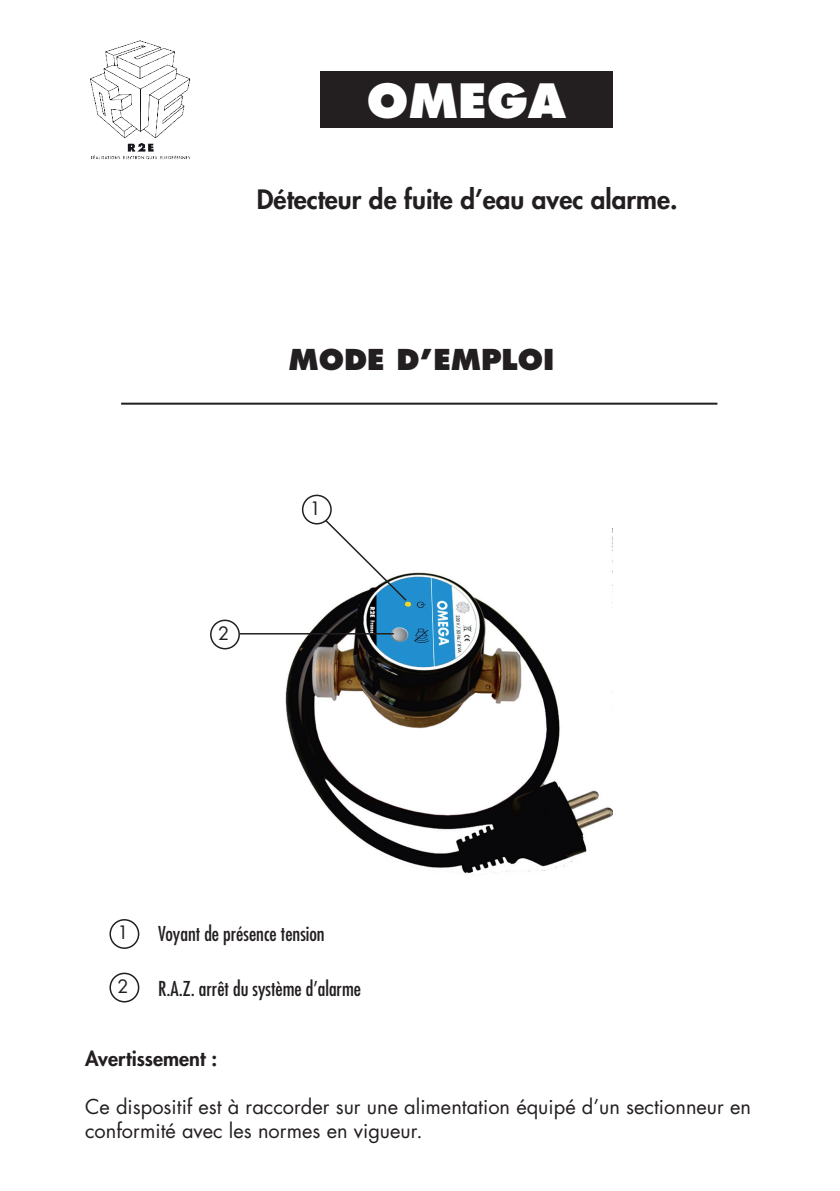
<style>
.page{position:relative;width:840px;height:1191px;background:#fff}
.page>*{position:absolute;margin:0;border:0;box-sizing:border-box;transform-origin:0 0}
.t1{font:800 46px "Futura Std";color:#fff}
.t2{font:800 28px "Futura Std";color:#231f20}
.t3{font:800 26px "Futura Std";color:#231f20}
.t4{font:20px/24px "Futura Std";color:#231f20}
.t5{font:condensed 20px "Futura Std";color:#231f20}
.t6{font:800 20px "Futura Std";color:#231f20}
.t7{font:18px "Futura Std";color:#231f20}
</style>
<div class="page">
<img style="left:90px;top:40px;width:100px;height:120px">
<div style="left:320px;top:71px;width:292px;height:57px;background:#231f20"></div>
<img style="left:266px;top:572px;width:345px;height:303px">
<hr style="left:121px;top:403px;width:596px;height:2px;background:#231f20">
<div style="left:109px;top:919px;width:30px;height:30px;border:2px solid #231f20;border-radius:50%"></div>
<hr style="left:240px;top:633px;width:153px;height:1px;background:#231f20">
<div style="left:210px;top:619px;width:30px;height:30px;border:2px solid #231f20;border-radius:50%"></div>
<svg style="left:313px;top:508px;width:95px;height:94px"></svg>
<div style="left:302px;top:495px;width:29px;height:29px;background:#fff;border-radius:50%"></div>
<div style="left:302px;top:494px;width:29px;height:30px;border:2px solid #231f20;border-radius:50%"></div>
<div style="left:109px;top:972px;width:30px;height:30px;border:2px solid #231f20;border-radius:50%"></div>
<p class="t1" style="left:366px;top:72px;width:200px">OMEGA</p>
<p class="t3" style="left:257px;top:183px;width:422px">Détecteur de fuite d’eau avec alarme.</p>
<p class="t2" style="left:288px;top:342px;width:267px">MODE D’EMPLOI</p>
<p class="t7" style="left:218px;top:622px;width:13px">2</p>
<p class="t7" style="left:310px;top:497px;width:13px">1</p>
<p class="t7" style="left:117px;top:921px;width:13px">1</p>
<p class="t7" style="left:117px;top:975px;width:13px">2</p>
<p class="t5" style="left:158px;top:922px;width:168px">Voyant de présence tension</p>
<p class="t5" style="left:158px;top:976px;width:204px">R.A.Z. arrêt du système d’alarme</p>
<p class="t6" style="left:85px;top:1045px;width:133px">Avertissement :</p>
<p class="t4" style="left:85px;top:1094px;width:667px">Ce dispositif est à raccorder sur une alimentation équipé d’un sectionneur en conformité avec les normes en vigueur.</p>
</div>
